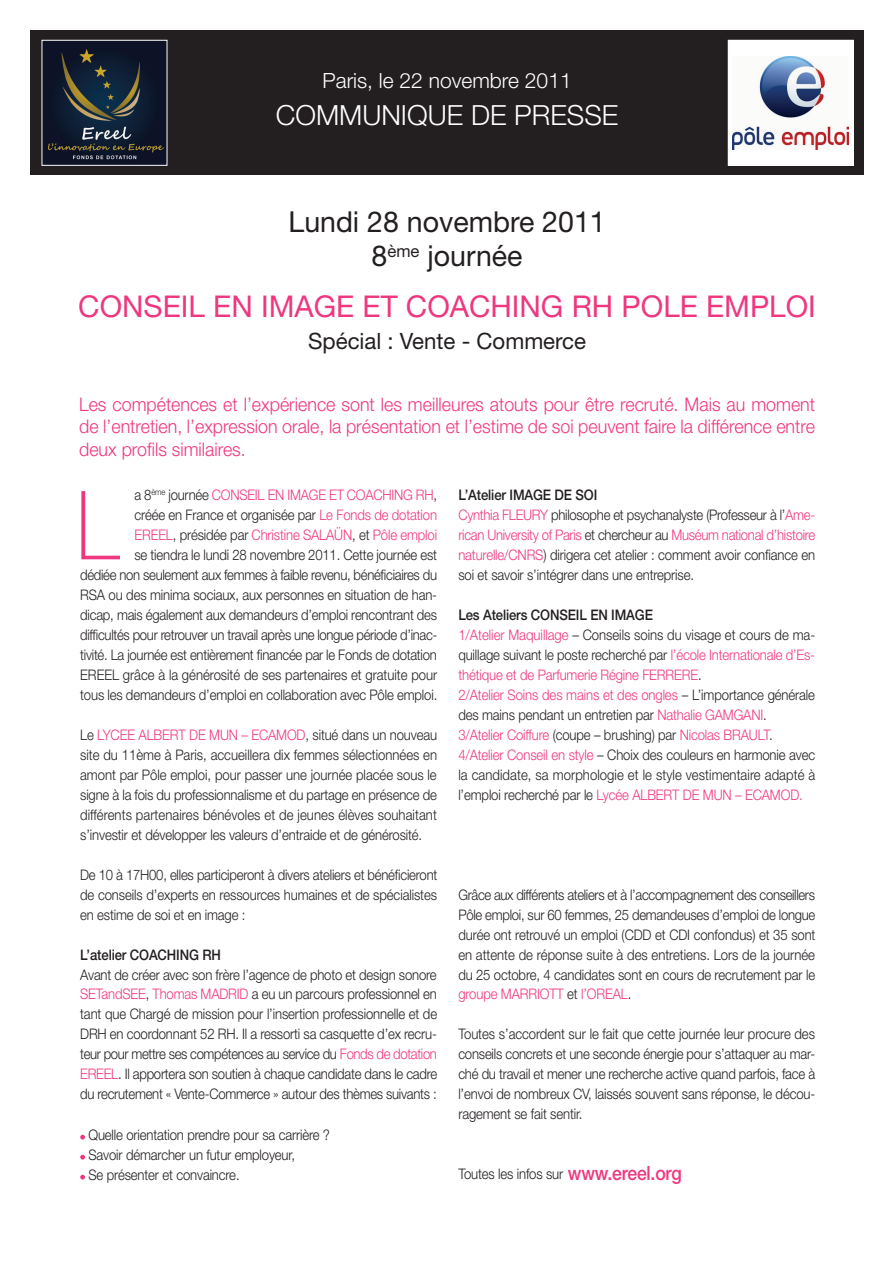
<style>
.page{position:relative;width:893px;height:1263px;background:#fff}
.page>*{position:absolute;margin:0;border:0;box-sizing:border-box;transform-origin:0 0}
.t1{font:100 95.55px "Helvetica Neue";color:#ef377f;scale:.9 1}
.t2{font:30px "Helvetica Neue";color:#ef377f}
.t3{font:28.95px/34.7px "Helvetica Neue";color:#231f20;text-align:center}
.t4{font:300 27.75px "Helvetica Neue";color:#fff}
.t5{font:22.5px "Helvetica Neue";color:#231f20}
.t6{font:300 21px "Helvetica Neue";color:#fff}
.t7{font:300 18.75px/22.5px "Helvetica Neue";color:#ef377f;text-align:justify;scale:.95 1}
.t8{font:300 14.55px/20px "Helvetica Neue";letter-spacing:-.01em;color:#231f20;text-align:justify;scale:.9 1}
.t9{font:500 14.55px "Helvetica Neue";letter-spacing:-.01em;color:#231f20;scale:.9 1}
.s1{color:#ef377f}
.s2{font-weight:500}
.s3{font-weight:500;font-size:19.5px;color:#ef377f}
</style>
<div class="page">
<div style="left:30px;top:30px;width:834px;height:145px;background:#231f20"></div>
<svg style="left:80px;top:1134px;width:5px;height:5px"></svg>
<svg style="left:80px;top:1154px;width:5px;height:5px"></svg>
<svg style="left:80px;top:1174px;width:5px;height:5px"></svg>
<img style="left:44px;top:42px;width:121px;height:122px">
<div style="left:42px;top:40px;width:125px;height:126px;border:1px solid #fff"></div>
<div style="left:728px;top:40px;width:125px;height:125px;background:#fff"></div>
<img style="left:732px;top:56px;width:116px;height:93px">
<div style="left:728px;top:40px;width:125px;height:126px;border:1px solid #fff"></div>
<h3 class="t6" style="left:322px;top:67px;width:251px">Paris, le 22 novembre 2011</h3>
<h3 class="t4" style="left:276px;top:98px;width:344px">COMMUNIQUE DE PRESSE</h3>
<h3 class="t3" style="left:288px;top:204px;width:319px">Lundi 28 novembre 2011<br>8<sup>ème</sup> journée</h3>
<h2 class="t2" style="left:78px;top:289px;width:739px">CONSEIL EN IMAGE ET COACHING RH POLE EMPLOI</h2>
<h3 class="t5" style="left:308px;top:327px;width:279px">Spécial : Vente - Commerce</h3>
<p class="t7" style="left:79px;top:392px;width:776px">Les compétences et l’expérience sont les meilleures atouts pour être recruté. Mais au moment de l’entretien, l’expression orale, la présentation et l’estime de soi peuvent faire la différence entre deux profils similaires.</p>
<p class="t8" style="left:80px;top:484px;width:398px;text-align:right">a 8<sup>ème</sup> journée <span class="s1">CONSEIL EN IMAGE ET COACHING RH</span>,<br>créée en France et organisée par <span class="s1">Le Fonds de dotation<br>EREEL</span>, présidée par <span class="s1">Christine SALAÜN</span>, et <span class="s1">Pôle emploi<br></span>se tiendra le lundi 28 novembre 2011. Cette journée est<br>dédiée non seulement aux femmes à faible revenu, bénéficiaires du RSA ou des minima sociaux, aux personnes en situation de han&shy;dicap, mais également aux demandeurs d’emploi rencontrant des difficultés pour retrouver un travail après une longue période d’inac&shy;tivité. La journée est entièrement financée par le Fonds de dotation EREEL grâce à la générosité de ses partenaires et gratuite pour tous les demandeurs d’emploi en collaboration avec Pôle emploi.</p>
<p class="t8" style="left:80px;top:724px;width:398px">Le <span class="s1">LYCEE ALBERT DE MUN – ECAMOD</span>, situé dans un nouveau site du 11ème à Paris, accueillera dix femmes sélectionnées en amont par Pôle emploi, pour passer une journée placée sous le signe à la fois du professionnalisme et du partage en présence de différents partenaires bénévoles et de jeunes élèves souhaitant s’investir et développer les valeurs d’entraide et de générosité.</p>
<p class="t8" style="left:80px;top:864px;width:398px">De 10 à 17H00, elles participeront à divers ateliers et bénéficieront de conseils d’experts en ressources humaines et de spécialistes en estime de soi et en image :</p>
<p class="t9" style="left:80px;top:945px;width:158px">L’atelier COACHING RH</p>
<p class="t8" style="left:80px;top:964px;width:398px">Avant de créer avec son frère l’agence de photo et design sonore <span class="s1">SETandSEE</span>, <span class="s1">Thomas MADRID</span> a eu un parcours professionnel en tant que Chargé de mission pour l’insertion professionnelle et de DRH en coordonnant 52 RH. Il a ressorti sa casquette d’ex recru&shy;teur pour mettre ses compétences au service du <span class="s1">Fonds de dotation EREEL</span>. Il apportera son soutien à chaque candidate dans le cadre du recrutement « Vente-Commerce » autour des thèmes suivants :</p>
<p class="t8" style="left:88px;top:1124px;width:270px;text-align:left">Quelle orientation prendre pour sa carrière ?<br>Savoir démarcher un futur employeur,<br>Se présenter et convaincre.</p>
<h1 class="t1" style="left:76px;top:471px;width:49px">L</h1>
<p class="t8" style="left:458px;top:484px;width:398px;text-align:left"><span class="s2">L’Atelier IMAGE DE SOI<br></span><span class="s1">Cynthia FLEURY</span> philosophe et psychanalyste (Professeur à l’<span class="s1">Ame&shy;rican University of Paris</span> et chercheur au <span class="s1">Muséum national d’histoire naturelle/CNRS</span>) dirigera cet atelier : comment avoir confiance en soi et savoir s’intégrer dans une entreprise.</p>
<p class="t8" style="left:458px;top:604px;width:398px;text-align:left"><span class="s2">Les Ateliers CONSEIL EN IMAGE<br></span><span class="s1">1/Atelier Maquillage</span> – Conseils soins du visage et cours de ma&shy;quillage suivant le poste recherché par <span class="s1">l’école Internationale d’Es&shy;thétique et de Parfumerie Régine FERRERE</span>.<br><span class="s1">2/Atelier Soins des mains et des ongles</span> – L’importance générale des mains pendant un entretien par <span class="s1">Nathalie GAMGANI</span>.<br><span class="s1">3/Atelier Coiffure</span> (coupe – brushing) par <span class="s1">Nicolas BRAULT</span>.<br><span class="s1">4/Atelier Conseil en style</span> – Choix des couleurs en harmonie avec la candidate, sa morphologie et le style vestimentaire adapté à l’emploi recherché par le <span class="s1">Lycée ALBERT DE MUN – ECAMOD.</span></p>
<p class="t8" style="left:458px;top:884px;width:398px">Grâce aux différents ateliers et à l’accompagnement des conseillers Pôle emploi, sur 60 femmes, 25 demandeuses d’emploi de longue durée ont retrouvé un emploi (CDD et CDI confondus) et 35 sont en attente de réponse suite à des entretiens. Lors de la journée du 25 octobre, 4 candidates sont en cours de recrutement par le <span class="s1">groupe MARRIOTT</span> et <span class="s1">l’OREAL</span>.</p>
<p class="t8" style="left:458px;top:1024px;width:398px">Toutes s’accordent sur le fait que cette journée leur procure des conseils concrets et une seconde énergie pour s’attaquer au mar&shy;ché du travail et mener une recherche active quand parfois, face à l’envoi de nombreux CV, laissés souvent sans réponse, le décou&shy;ragement se fait sentir.</p>
<p class="t8" style="left:458px;top:1163px;width:250px">Toutes les infos sur <span class="s3">www.ereel.org</span></p>
</div>
